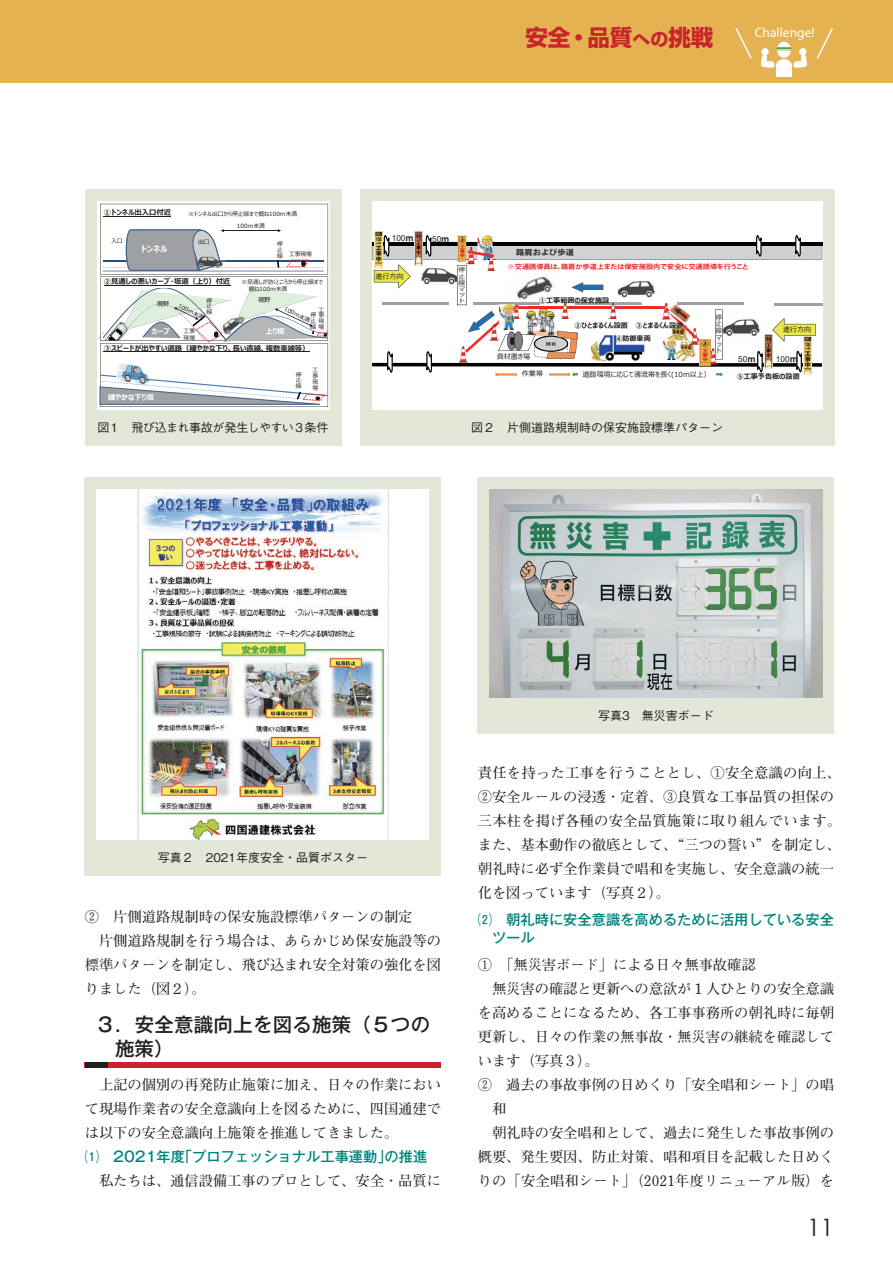
<style>
.page{position:relative;width:893px;height:1263px;background:#fff}
.page>*{position:absolute;margin:0;border:0;box-sizing:border-box;transform-origin:0 0}
.t1{font:24px "Century Gothic";color:#231f20}
.t2{font:700 22.5px "Shin Go Pr 5";color:#c8242b}
.t3{font:500 19.5px/24px "Gothic MB101 Pr 6 N";letter-spacing:.01em;color:#231f20}
.t4{font:700 14.25px/24px "Futo Min A101 Pr 6 N";color:#231f20}
.t5{font:500 14.25px/18px "Gothic MB101 Pr 6 N";color:#00847e}
.t6{font:13.5px "Myriad";color:#fff}
.t7{font:500 12px "Gothic BBB Pr 6 N";color:#231f20}
.t8{font:500 12px "Gothic BBB Pr 6 N";letter-spacing:-.04em;color:#231f20}
.t9{font:700 8.4px "Meiryo UI";color:#fff}
.t10{font:8.25px "Arial";color:#231f20}
.t11{font:700 8.25px "Meiryo UI";color:#231f20}
.t12{font:700 7.35px "Meiryo UI";color:#231f20}
.t13{font:700 7.35px "Meiryo UI";color:#fff}
.t14{font:700 7.35px "Koz Go Pr 6 N";color:#231f20;scale:1.11 1}
.t15{font:700 7.05px/13px "Meiryo UI";color:#231f20}
.t16{font:7.05px "Meiryo UI";color:#231f20}
.t17{font:700 7.05px "Meiryo UI";letter-spacing:-.005em;color:#ee2a29}
.t18{font:6.75px/6.8px "Meiryo UI";color:#231f20;text-align:justify;scale:.9 1}
.t19{font:700 6.45px "Koz Go Pr 6 N";color:#ee1d23;scale:1.11 1}
.t20{font:6.3px "Meiryo UI";color:#231f20}
.t21{font:6px/6px "Meiryo UI";color:#231f20;text-align:justify;scale:1.11 1}
.t22{font:5.7px/5.7px "Meiryo UI";color:#231f20;text-align:justify}
.t23{font:700 5.25px "Meiryo UI";color:#231f20}
.s1{font-size:18px}
.s2{font-family:"HGS Soei Kakugothic UB"}
</style>
<div class="page">
<div style="left:0;top:0;width:893px;height:83px;background:#e5b252"></div>
<svg style="left:761px;top:41px;width:46px;height:36px"></svg>
<svg style="left:735px;top:28px;width:17px;height:31px"></svg>
<svg style="left:816px;top:28px;width:17px;height:31px"></svg>
<div style="left:85px;top:1062px;width:356px;height:5px;background:#c8242b"></div>
<div style="left:85px;top:1062px;width:22px;height:5px;background:#231f20"></div>
<div style="left:85px;top:477px;width:356px;height:398px;background:#e3e7d8"></div>
<div style="left:97px;top:489px;width:332px;height:350px;background:#fff"></div>
<img style="left:137px;top:489px;width:251px;height:350px">
<div style="left:478px;top:477px;width:356px;height:257px;background:#e3e7d8"></div>
<img style="left:490px;top:489px;width:332px;height:209px">
<div style="left:85px;top:189px;width:256px;height:257px;background:#e3e7d8"></div>
<svg style="left:97px;top:201px;width:232px;height:209px;background:#f7f7f7"></svg>
<img style="left:97px;top:314px;width:2px;height:39px">
<svg style="left:99px;top:204px;width:229px;height:203px;background:#dee1e2"></svg>
<div style="left:360px;top:189px;width:474px;height:257px;background:#e3e7d8"></div>
<div style="left:372px;top:201px;width:450px;height:209px;background:#fff"></div>
<svg style="left:372px;top:231px;width:450px;height:146px"></svg>
<div style="left:494px;top:246px;width:261px;height:13px;background:#d1d2d4"></div>
<h2 class="t2" style="left:525px;top:20px;width:189px">安全・品質<span class="s1">への</span>挑戦</h2>
<p class="t6" style="left:755px;top:26px;width:61px">Challenge!</p>
<p class="t12" style="left:104px;top:208px;width:69px">①トンネル出入口付近</p>
<p class="t9" style="left:141px;top:243px;width:28px">トンネル</p>
<p class="t22" style="left:188px;top:211px;width:110px">※トンネル出口から停止線まで概ね100ｍ未満</p>
<p class="t22" style="left:237px;top:224px;width:29px">100ｍ未満</p>
<p class="t22" style="left:111px;top:238px;width:13px">入口</p>
<p class="t22" style="left:198px;top:240px;width:13px">出口</p>
<p class="t22" style="left:277px;top:242px;width:7px">停止</p>
<p class="t22" style="left:277px;top:251px;width:36px">線 工事現場</p>
<p class="t12" style="left:104px;top:276px;width:128px">②見通しの悪いカーブ・坂道（上り）付近</p>
<p class="t22" style="left:249px;top:279px;width:76px;line-height:6.9px;text-indent:-7px">※見通しが効くところから停止線まで概ね100m未満</p>
<p class="t20" style="left:258px;top:295px;width:14px">視野</p>
<p class="t22" style="left:206px;top:298px;width:7px">停止線</p>
<p class="t20" style="left:157px;top:299px;width:14px">視野</p>
<p class="t13" style="left:152px;top:326px;width:20px">カーブ</p>
<p class="t13" style="left:265px;top:326px;width:21px">上り坂</p>
<p class="t22" style="left:180px;top:303px;width:30px;rotate:27deg">100ｍ未満</p>
<p class="t22" style="left:286px;top:306px;width:30px;rotate:27deg">100ｍ未満</p>
<p class="t22" style="left:318px;top:307px;width:7px">工</p>
<p class="t22" style="left:311px;top:313px;width:15px">停事止現線場</p>
<p class="t22" style="left:184px;top:328px;width:13px;line-height:6.9px">工事現場</p>
<p class="t12" style="left:104px;top:343px;width:207px">③スピードが出やすい道路（緩やかな下り、長い直線、複数車線等）</p>
<p class="t13" style="left:108px;top:392px;width:47px">緩やかな下り坂</p>
<p class="t22" style="left:296px;top:372px;width:7px">停止線</p>
<p class="t22" style="left:313px;top:368px;width:7px">工事現場</p>
<p class="t8" style="left:97px;top:418px;width:232px">図１　飛び込まれ事故が発生しやすい３条件</p>
<p class="t10" style="left:392px;top:232px;width:24px">100<span class="s2">ｍ</span></p>
<p class="t10" style="left:432px;top:233px;width:19px">50<span class="s2">ｍ</span></p>
<p class="t16" style="left:375px;top:271px;width:30px">進行方向</p>
<p class="t21" style="left:458px;top:268px;width:8px">停止線マット</p>
<p class="t11" style="left:520px;top:246px;width:51px">路肩及び歩道</p>
<p class="t17" style="left:506px;top:262px;width:37px">※交通誘導</p>
<p class="t17" style="left:555px;top:262px;width:178px">、路肩か歩道上又は保安施設内で安全に交通誘導を行うこと</p>
<p class="t14" style="left:516px;top:248px;width:54px">路肩および歩道</p>
<p class="t19" style="left:508px;top:263px;width:219px">※交通誘導員は、路肩か歩道上または保安施設内で安全に交通誘導を行うこと</p>
<p class="t16" style="left:497px;top:351px;width:35px">資材置き場</p>
<p class="t15" style="left:539px;top:294px;width:71px">①工事範囲の保安施設</p>
<p class="t15" style="left:574px;top:319px;width:55px">②ひとまるくん設置</p>
<p class="t15" style="left:615px;top:319px;width:69px;text-indent:20px">③とまるくん設置<br>④防御車両</p>
<p class="t23" style="left:546px;top:340px;width:12px">ＭＨ</p>
<p class="t16" style="left:522px;top:369px;width:23px">作業帯</p>
<p class="t16" style="left:583px;top:369px;width:130px">道路環境に応じて導流帯を長く(10m以上）</p>
<p class="t18" style="left:716px;top:314px;width:8px">停止線マット</p>
<p class="t16" style="left:783px;top:325px;width:30px">進行方向</p>
<p class="t10" style="left:738px;top:353px;width:19px">50<span class="s2">ｍ</span></p>
<p class="t10" style="left:776px;top:353px;width:24px">100<span class="s2">ｍ</span></p>
<p class="t15" style="left:737px;top:370px;width:64px">⑤工事予告板の設置</p>
<p class="t7" style="left:471px;top:418px;width:253px">図２　片側道路規制時の保安施設標準パターン</p>
<p class="t7" style="left:158px;top:848px;width:212px">写真２　2021年度安全・品質ポスター</p>
<p class="t4" style="left:85px;top:904px;width:358px">② 　片側道路規制時の保安施設標準パターンの制定<br>　片側道路規制を行う場合は、あらかじめ保安施設等の標準パターンを制定し、飛び込まれ安全対策の強化を図りました（図２）。</p>
<h3 class="t3" style="left:115px;top:1011px;width:317px;text-indent:-20px">３ ．安全意識向上を図る施策（５つの施策）</h3>
<p class="t4" style="left:85px;top:1072px;width:358px;text-align:justify">　上記の個別の再発防止施策に加え、日々の作業において現場作業者の安全意識向上を図るために、四国通建では以下の安全意識向上施策を推進してきました。</p>
<p class="t5" style="left:85px;top:1146px;width:344px">⑴　2021年度「プロフェッショナル工事運動」の推進</p>
<p class="t4" style="left:85px;top:1168px;width:358px">　私たちは、通信設備工事のプロとして、安全・品質に</p>
<p class="t7" style="left:598px;top:706px;width:117px">写真3　無災害ボード</p>
<p class="t7" style="left:602px;top:706px;width:109px">図１　□□□□□□</p>
<p class="t4" style="left:478px;top:760px;width:365px">責任を持った工事を行うこととし、①安全意識の向上、<br>②安全ルールの浸透・定着、③良質な工事品質の担保の三本柱を掲げ各種の安全品質施策に取り組んでいます。また、基本動作の徹底として、“三つの誓い”を制定し、朝礼時に必ず全作業員で唱和を実施し、安全意識の統一化を図っています（写真２）。</p>
<p class="t5" style="left:492px;top:909px;width:343px;text-indent:-14px">⑵ 　朝礼時に安全意識を高めるために活用している安全ツール</p>
<p class="t4" style="left:478px;top:952px;width:279px">① 　「無災害ボード」による日々無事故確認</p>
<p class="t4" style="left:478px;top:976px;width:358px">　無災害の確認と更新への意欲が１人ひとりの安全意識</p>
<p class="t4" style="left:478px;top:1000px;width:358px">を高めることになるため、各工事事務所の朝礼時に毎朝</p>
<p class="t4" style="left:478px;top:1024px;width:358px">更新し、日々の作業の無事故・無災害の継続を確認して</p>
<p class="t4" style="left:478px;top:1048px;width:123px">います（写真３）。</p>
<p class="t4" style="left:478px;top:1072px;width:358px">② 　過去の事故事例の日めくり「安全唱和シート」の唱</p>
<p class="t4" style="left:492px;top:1096px;width:16px">和</p>
<p class="t4" style="left:478px;top:1120px;width:358px">　朝礼時の安全唱和として、過去に発生した事故事例の</p>
<p class="t4" style="left:478px;top:1144px;width:358px">概要、発生要因、防止対策、唱和項目を記載した日めく</p>
<p class="t4" style="left:478px;top:1168px;width:358px">りの「安全唱和シート」（2021年度リニューアル版）を</p>
<h1 class="t1" style="left:807px;top:1210px;width:28px">11</h1>
</div>
